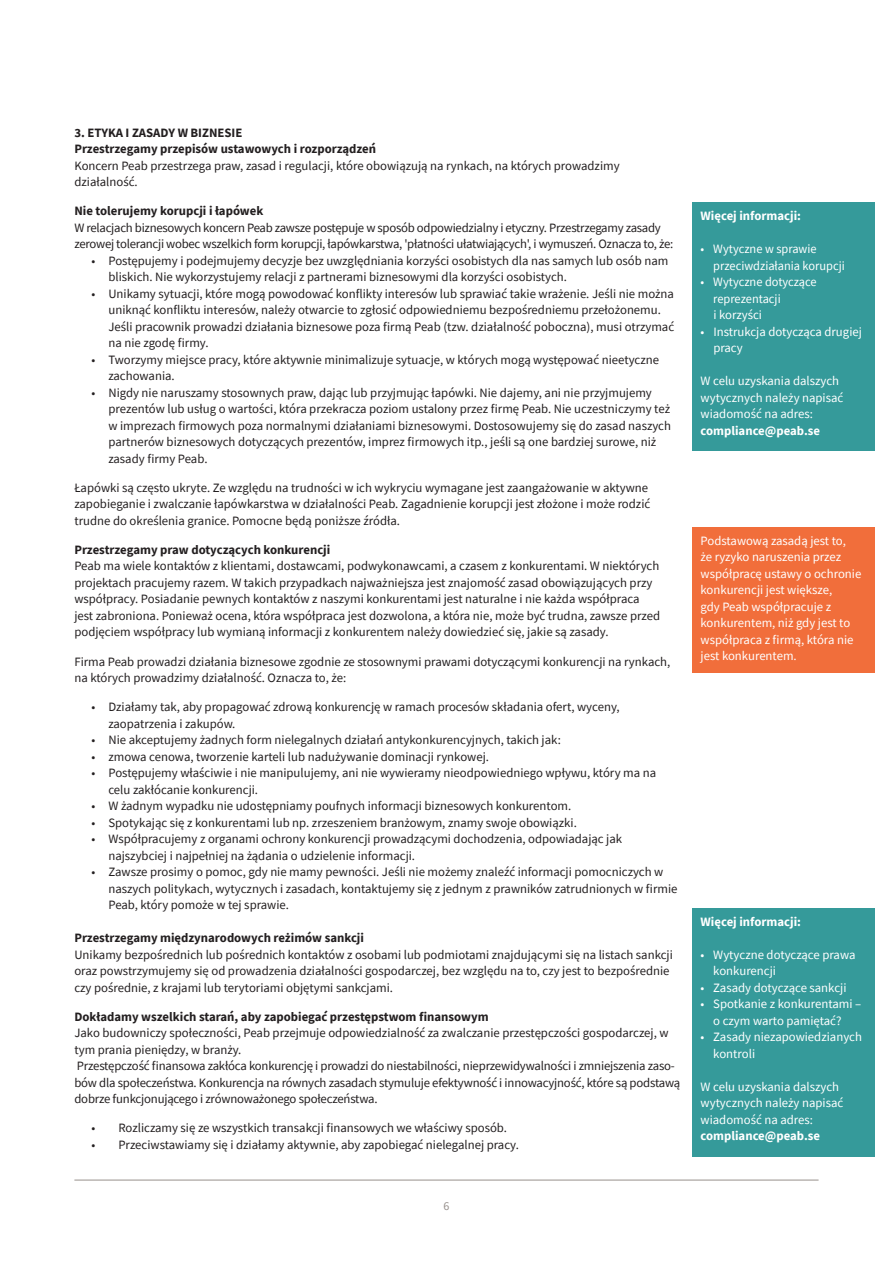
<style>
.page{position:relative;width:893px;height:1263px;background:#fff}
.page>*{position:absolute;margin:0;border:0;box-sizing:border-box;transform-origin:0 0}
.t1{font:12.75px/16.5px "Source Sans Pro";color:#231f20}
.t2{font:12.75px/16.5px "Source Sans Pro";color:#fff}
.t3{font:700 12.75px/16.5px "Source Sans Pro";color:#231f20}
.t4{font:12.75px/16.5px "Source Sans Pro";letter-spacing:-.02em;color:#231f20}
.t5{font:700 12.75px "Source Sans Pro";color:#fff}
.t6{font:12px "Source Sans Pro";color:#97908c}
</style>
<div class="page">
<div style="left:692px;top:202px;width:183px;height:249px;background:#359a9a"></div>
<div style="left:692px;top:527px;width:183px;height:146px;background:#f16e3b"></div>
<div style="left:692px;top:908px;width:183px;height:249px;background:#359a9a"></div>
<hr style="left:74px;top:1180px;width:745px;height:1px;background:#97908c">
<p class="t3" style="left:74px;top:124px;width:303px">3. ETYKA I ZASADY W BIZNESIE<br>Przestrzegamy przepisów ustawowych i rozporządzeń</p>
<p class="t1" style="left:74px;top:157px;width:547px">Koncern Peab przestrzega praw, zasad i regulacji, które obowiązują na rynkach, na których prowadzimy działalność.</p>
<p class="t3" style="left:74px;top:203px;width:190px">Nie tolerujemy korupcji i łapówek</p>
<p class="t4" style="left:74px;top:219px;width:600px">W relacjach biznesowych koncern Peab zawsze postępuje w sposób odpowiedzialny i etyczny. Przestrzegamy zasady zerowej tolerancji wobec wszelkich form korupcji, łapówkarstwa, 'płatności ułatwiających', i wymuszeń. Oznacza to, że:</p>
<p class="t1" style="left:108px;top:252px;width:561px;text-indent:-17px">• Postępujemy i podejmujemy decyzje bez uwzględniania korzyści osobistych dla nas samych lub osób nam bliskich. Nie wykorzystujemy relacji z partnerami biznesowymi dla korzyści osobistych.</p>
<p class="t1" style="left:108px;top:285px;width:567px;text-indent:-17px">• Unikamy sytuacji, które mogą powodować konflikty interesów lub sprawiać takie wrażenie. Jeśli nie można uniknąć konfliktu interesów, należy otwarcie to zgłosić odpowiedniemu bezpośredniemu przełożonemu.<br>Jeśli pracownik prowadzi działania biznesowe poza firmą Peab (tzw. działalność poboczna), musi otrzymać na nie zgodę firmy.</p>
<p class="t1" style="left:108px;top:351px;width:552px;text-indent:-17px">• Tworzymy miejsce pracy, które aktywnie minimalizuje sytuacje, w których mogą występować nieetyczne zachowania.</p>
<p class="t1" style="left:108px;top:384px;width:564px;text-indent:-17px">• Nigdy nie naruszamy stosownych praw, dając lub przyjmując łapówki. Nie dajemy, ani nie przyjmujemy prezentów lub usług o wartości, która przekracza poziom ustalony przez firmę Peab. Nie uczestniczymy też w imprezach firmowych poza normalnymi działaniami biznesowymi. Dostosowujemy się do zasad naszych partnerów biznesowych dotyczących prezentów, imprez firmowych itp., jeśli są one bardziej surowe, niż zasady firmy Peab.</p>
<p class="t1" style="left:74px;top:479px;width:577px">Łapówki są często ukryte. Ze względu na trudności w ich wykryciu wymagane jest zaangażowanie w aktywne zapobieganie i zwalczanie łapówkarstwa w działalności Peab. Zagadnienie korupcji jest złożone i może rodzić trudne do określenia granice. Pomocne będą poniższe źródła.</p>
<p class="t3" style="left:74px;top:541px;width:257px">Przestrzegamy praw dotyczących konkurencji</p>
<p class="t1" style="left:74px;top:558px;width:587px">Peab ma wiele kontaktów z klientami, dostawcami, podwykonawcami, a czasem z konkurentami. W niektórych projektach pracujemy razem. W takich przypadkach najważniejsza jest znajomość zasad obowiązujących przy współpracy. Posiadanie pewnych kontaktów z naszymi konkurentami jest naturalne i nie każda współpraca jest zabroniona. Ponieważ ocena, która współpraca jest dozwolona, a która nie, może być trudna, zawsze przed podjęciem współpracy lub wymianą informacji z konkurentem należy dowiedzieć się, jakie są zasady.</p>
<p class="t1" style="left:74px;top:653px;width:597px">Firma Peab prowadzi działania biznesowe zgodnie ze stosownymi prawami dotyczącymi konkurencji na rynkach, na których prowadzimy działalność. Oznacza to, że:</p>
<p class="t1" style="left:108px;top:698px;width:513px;text-indent:-17px">• Działamy tak, aby propagować zdrową konkurencję w ramach procesów składania ofert, wyceny, zaopatrzenia i zakupów.</p>
<p class="t1" style="left:91px;top:731px;width:471px">• Nie akceptujemy żadnych form nielegalnych działań antykonkurencyjnych, takich jak:</p>
<p class="t1" style="left:91px;top:748px;width:399px">• zmowa cenowa, tworzenie karteli lub nadużywanie dominacji rynkowej.</p>
<p class="t1" style="left:108px;top:764px;width:549px;text-indent:-17px">• Postępujemy właściwie i nie manipulujemy, ani nie wywieramy nieodpowiedniego wpływu, który ma na celu zakłócanie konkurencji.</p>
<p class="t1" style="left:91px;top:797px;width:481px">• W żadnym wypadku nie udostępniamy poufnych informacji biznesowych konkurentom.</p>
<p class="t1" style="left:91px;top:814px;width:487px">• Spotykając się z konkurentami lub np. zrzeszeniem branżowym, znamy swoje obowiązki.</p>
<p class="t1" style="left:108px;top:830px;width:515px;text-indent:-17px">• Współpracujemy z organami ochrony konkurencji prowadzącymi dochodzenia, odpowiadając jak najszybciej i najpełniej na żądania o udzielenie informacji.</p>
<p class="t1" style="left:108px;top:863px;width:571px;text-indent:-17px">• Zawsze prosimy o pomoc, gdy nie mamy pewności. Jeśli nie możemy znaleźć informacji pomocniczych w naszych politykach, wytycznych i zasadach, kontaktujemy się z jednym z prawników zatrudnionych w firmie<br>Peab, który pomoże w tej sprawie.</p>
<p class="t3" style="left:74px;top:929px;width:291px">Przestrzegamy międzynarodowych reżimów sankcji</p>
<p class="t1" style="left:74px;top:946px;width:600px">Unikamy bezpośrednich lub pośrednich kontaktów z osobami lub podmiotami znajdującymi się na listach sankcji oraz powstrzymujemy się od prowadzenia działalności gospodarczej, bez względu na to, czy jest to bezpośrednie czy pośrednie, z krajami lub terytoriami objętymi sankcjami.</p>
<p class="t3" style="left:74px;top:1008px;width:416px">Dokładamy wszelkich starań, aby zapobiegać przestępstwom finansowym</p>
<p class="t1" style="left:74px;top:1025px;width:607px">Jako budowniczy społeczności, Peab przejmuje odpowiedzialność za zwalczanie przestępczości gospodarczej, w tym prania pieniędzy, w branży.<br>Przestępczość finansowa zakłóca konkurencję i prowadzi do niestabilności, nieprzewidywalności i zmniejszenia zaso&shy;bów dla społeczeństwa. Konkurencja na równych zasadach stymuluje efektywność i innowacyjność, które są podstawą dobrze funkcjonującego i zrównoważonego społeczeństwa.</p>
<p class="t1" style="left:91px;top:1120px;width:417px">• Rozliczamy się ze wszystkich transakcji finansowych we właściwy sposób.</p>
<p class="t1" style="left:91px;top:1136px;width:429px">• Przeciwstawiamy się i działamy aktywnie, aby zapobiegać nielegalnej pracy.</p>
<p class="t5" style="left:701px;top:207px;width:102px">Więcej informacji:</p>
<p class="t2" style="left:713px;top:240px;width:133px;text-indent:-13px">• Wytyczne w sprawie przeciwdziałania korupcji</p>
<p class="t2" style="left:713px;top:273px;width:105px;text-indent:-13px">• Wytyczne dotyczące reprezentacji<br>i korzyści</p>
<p class="t2" style="left:713px;top:323px;width:150px;text-indent:-13px">• Instrukcja dotycząca drugiej pracy</p>
<p class="t2" style="left:701px;top:372px;width:144px">W celu uzyskania dalszych wytycznych należy napisać wiadomość na adres:</p>
<p class="t5" style="left:701px;top:422px;width:121px">compliance@peab.se</p>
<p class="t2" style="left:701px;top:532px;width:162px">Podstawową zasadą jest to,<br>że ryzyko naruszenia przez współpracę ustawy o ochronie konkurencji jest większe,<br>gdy Peab współpracuje z konkurentem, niż gdy jest to współpraca z firmą, która nie jest konkurentem.</p>
<p class="t5" style="left:701px;top:913px;width:102px">Więcej informacji:</p>
<p class="t2" style="left:713px;top:946px;width:144px;text-indent:-13px">• Wytyczne dotyczące prawa konkurencji</p>
<p class="t2" style="left:701px;top:979px;width:147px">• Zasady dotyczące sankcji</p>
<p class="t2" style="left:701px;top:996px;width:162px;text-align:center">• Spotkanie z konkurentami – o czym warto pamiętać?</p>
<p class="t2" style="left:713px;top:1029px;width:150px;text-indent:-13px">• Zasady niezapowiedzianych kontroli</p>
<p class="t2" style="left:701px;top:1078px;width:144px">W celu uzyskania dalszych wytycznych należy napisać wiadomość na adres:</p>
<p class="t5" style="left:701px;top:1127px;width:121px">compliance@peab.se</p>
<p class="t6" style="left:443px;top:1199px;width:7px">6</p>
</div>
